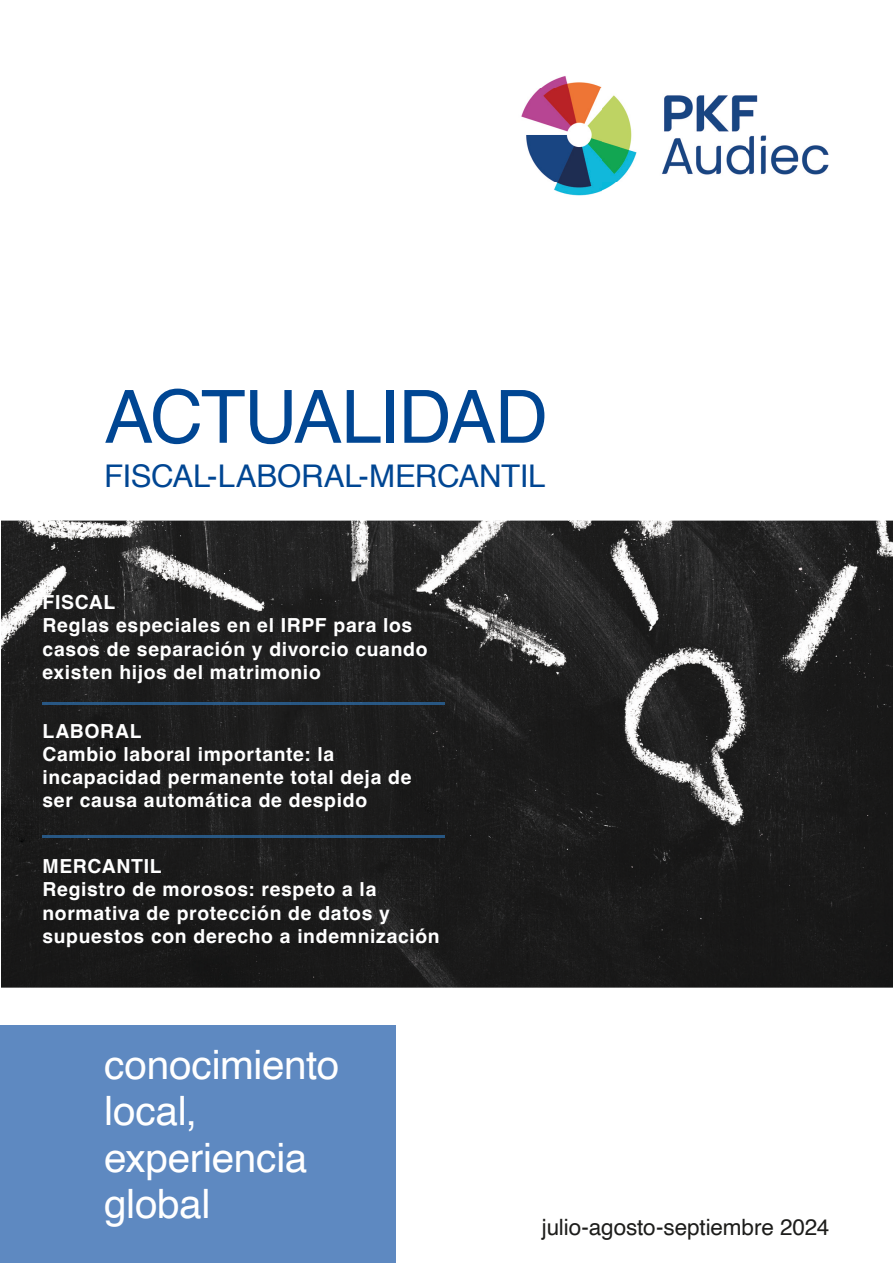
<style>
.page{position:relative;width:893px;height:1263px;background:#fff}
.page>*{position:absolute;margin:0;border:0;box-sizing:border-box;transform-origin:0 0}
.t1{font:73.5px "Helvetica";letter-spacing:-.03em;color:#004693}
.t2{font:40.5px/46.5px "Helvetica";letter-spacing:-.01em;color:#fff}
.t3{font:31.2px "Helvetica";letter-spacing:-.01em;color:#004693}
.t4{font:22.5px "Helvetica";letter-spacing:-.005em;color:#1d1d1b}
.t5{font:700 19.35px/23.2px "Helvetica";letter-spacing:.035em;color:#fff}
</style>
<div class="page">
<img style="left:1px;top:521px;width:892px;height:467px">
<img style="left:43px;top:703px;width:401px;height:1px">
<img style="left:43px;top:836px;width:401px;height:1px">
<div style="left:0;top:1025px;width:396px;height:238px;background:#5e89c1"></div>
<img style="left:521px;top:76px;width:308px;height:120px">
<h1 class="t1" style="left:104px;top:360px;width:445px">ACTUALIDAD</h1>
<h3 class="t3" style="left:104px;top:452px;width:443px">FISCAL-LABORAL-MERCANTIL</h3>
<p class="t5" style="left:43px;top:593px;width:387px">FISCAL<br>Reglas especiales en el IRPF para los casos de separación y divorcio cuando existen hijos del matrimonio</p>
<p class="t5" style="left:43px;top:721px;width:371px">LABORAL<br>Cambio laboral importante: la incapacidad permanente total deja de ser causa automática de despido</p>
<p class="t5" style="left:43px;top:857px;width:399px">MERCANTIL<br>Registro de morosos: respeto a la normativa de protección de datos y supuestos con derecho a indemnización</p>
<h2 class="t2" style="left:104px;top:1043px;width:237px">conocimiento local, experiencia global</h2>
<p class="t4" style="left:542px;top:1210px;width:289px">julio-agosto-septiembre 2024</p>
</div>
